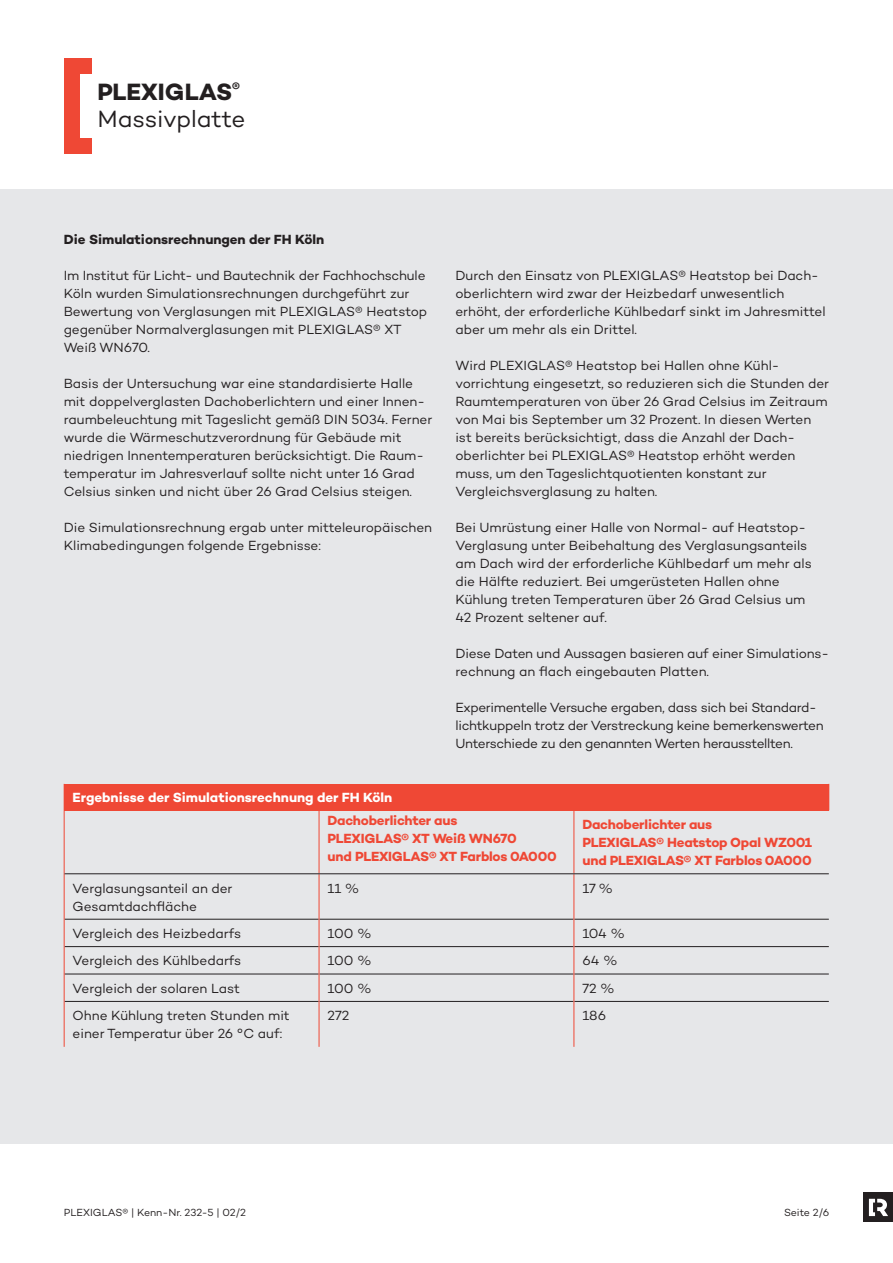
<style>
.page{position:relative;width:893px;height:1263px;background:#fff}
.page>*{position:absolute;margin:0;border:0;box-sizing:border-box;transform-origin:0 0}
.t1{font:24px/27px "Campton";letter-spacing:-.005em;color:#231f20}
.t2{font:13.5px/18px "Campton";letter-spacing:-.005em;color:#231f20}
.t3{font:13.5px/18px "Campton";letter-spacing:-.025em;color:#231f20}
.t4{font:700 13.5px/18px "Campton";letter-spacing:-.015em;color:#ef4835}
.t5{font:700 13.5px "Campton";letter-spacing:-.005em;color:#fff}
.t6{font:700 13.5px "Campton";letter-spacing:-.005em;color:#231f20}
.t7{font:10.5px "Campton";color:#231f20}
.s1{font-weight:700}
</style>
<div class="page">
<div style="left:0;top:190px;width:893px;height:954px;background:#e6e7e9"></div>
<div style="left:64px;top:58px;width:16px;height:96px;background:#ef4835"></div>
<div style="left:80px;top:58px;width:12px;height:16px;background:#ef4835"></div>
<div style="left:79px;top:138px;width:13px;height:16px;background:#ef4835"></div>
<div style="left:64px;top:784px;width:765px;height:26px;background:#ef4835"></div>
<hr style="left:65px;top:919px;width:254px;height:1px;background:#231f20">
<hr style="left:319px;top:919px;width:255px;height:1px;background:#231f20">
<hr style="left:574px;top:919px;width:255px;height:1px;background:#231f20">
<hr style="left:65px;top:946px;width:254px;height:1px;background:#231f20">
<hr style="left:319px;top:946px;width:255px;height:1px;background:#231f20">
<hr style="left:574px;top:946px;width:255px;height:1px;background:#231f20">
<hr style="left:65px;top:974px;width:254px;height:1px;background:#231f20">
<hr style="left:319px;top:974px;width:255px;height:1px;background:#231f20">
<hr style="left:574px;top:974px;width:255px;height:1px;background:#231f20">
<hr style="left:65px;top:1001px;width:254px;height:1px;background:#231f20">
<hr style="left:319px;top:1001px;width:255px;height:1px;background:#231f20">
<hr style="left:574px;top:1001px;width:255px;height:1px;background:#231f20">
<hr style="left:64px;top:810px;width:1px;height:64px;background:#ef4835">
<hr style="left:64px;top:874px;width:1px;height:45px;background:#ef4835">
<svg style="left:64px;top:919px;width:1px;height:82px"></svg>
<hr style="left:64px;top:1001px;width:1px;height:46px;background:#ef4835">
<hr style="left:319px;top:810px;width:1px;height:63px;background:#ef4835">
<hr style="left:574px;top:810px;width:1px;height:63px;background:#ef4835">
<hr style="left:319px;top:874px;width:1px;height:45px;background:#ef4835">
<hr style="left:574px;top:874px;width:1px;height:45px;background:#ef4835">
<svg style="left:319px;top:919px;width:1px;height:82px"></svg>
<svg style="left:574px;top:919px;width:1px;height:82px"></svg>
<hr style="left:319px;top:1001px;width:1px;height:46px;background:#ef4835">
<hr style="left:574px;top:1001px;width:1px;height:46px;background:#ef4835">
<hr style="left:65px;top:873px;width:254px;height:1px;background:#231f20">
<hr style="left:319px;top:873px;width:255px;height:1px;background:#231f20">
<hr style="left:574px;top:873px;width:255px;height:1px;background:#231f20">
<div style="left:863px;top:1192px;width:30px;height:30px;background:#231f20"></div>
<svg style="left:869px;top:1199px;width:19px;height:17px"></svg>
<h1 class="t1" style="left:97px;top:78px;width:150px"><span class="s1">PLEXIGLAS</span><sup>®<br></sup>Massivplatte</h1>
<p class="t6" style="left:64px;top:231px;width:262px">Die Simulationsrechnungen der FH Köln</p>
<p class="t2" style="left:64px;top:266px;width:365px">Im Institut für Licht- und Bautechnik der Fachhochschule Köln wurden Simulationsrechnungen durchgeführt zur Bewertung von Verglasungen mit PLEXIGLAS® Heatstop gegenüber Normalverglasungen mit PLEXIGLAS® XT Weiß WN670.</p>
<p class="t2" style="left:64px;top:374px;width:370px">Basis der Untersuchung war eine standardisierte Halle mit doppelverglasten Dachoberlichtern und einer Innen&shy;raumbeleuchtung mit Tageslicht gemäß DIN 5034. Ferner wurde die Wärmeschutzverordnung für Gebäude mit niedrigen Innentemperaturen berücksichtigt. Die Raum&shy;temperatur im Jahresverlauf sollte nicht unter 16 Grad Celsius sinken und nicht über 26 Grad Celsius steigen.</p>
<p class="t2" style="left:64px;top:518px;width:370px">Die Simulationsrechnung ergab unter mitteleuropäischen<br>Klimabedingungen folgende Ergebnisse:</p>
<p class="t2" style="left:455px;top:266px;width:372px">Durch den Einsatz von PLEXIGLAS® Heatstop bei Dach&shy;oberlichtern wird zwar der Heizbedarf unwesentlich erhöht, der erforderliche Kühlbedarf sinkt im Jahresmittel aber um mehr als ein Drittel.</p>
<p class="t2" style="left:455px;top:356px;width:375px">Wird PLEXIGLAS® Heatstop bei Hallen ohne Kühl&shy;vorrichtung eingesetzt, so reduzieren sich die Stunden der Raumtemperaturen von über 26 Grad Celsius im Zeitraum von Mai bis September um 32 Prozent. In diesen Werten ist bereits berücksichtigt, dass die Anzahl der Dach&shy;oberlichter bei PLEXIGLAS® Heatstop erhöht werden muss, um den Tageslichtquotienten konstant zur Vergleichsverglasung zu halten.</p>
<p class="t2" style="left:455px;top:518px;width:358px">Bei Umrüstung einer Halle von Normal- auf Heatstop-Verglasung unter Beibehaltung des Verglasungsanteils am Dach wird der erforderliche Kühlbedarf um mehr als die Hälfte reduziert. Bei umgerüsteten Hallen ohne Kühlung treten Temperaturen über 26 Grad Celsius um 42 Prozent seltener auf.</p>
<p class="t2" style="left:455px;top:644px;width:375px">Diese Daten und Aussagen basieren auf einer Simulations&shy;rechnung an flach eingebauten Platten.</p>
<p class="t3" style="left:455px;top:698px;width:370px">Experimentelle Versuche ergaben, dass sich bei Standard&shy;lichtkuppeln trotz der Verstreckung keine bemerkenswerten<br>Unterschiede zu den genannten Werten herausstellten.</p>
<p class="t5" style="left:73px;top:789px;width:321px">Ergebnisse der Simulationsrechnung der FH Köln</p>
<p class="t4" style="left:328px;top:811px;width:231px">Dachoberlichter aus<br>PLEXIGLAS® XT Weiß WN670<br>und PLEXIGLAS® XT Farblos 0A000</p>
<p class="t4" style="left:582px;top:815px;width:231px">Dachoberlichter aus<br>PLEXIGLAS® Heatstop Opal WZ001 und PLEXIGLAS® XT Farblos 0A000</p>
<p class="t2" style="left:73px;top:879px;width:161px">Verglasungsanteil an der<br>Gesamtdachfläche</p>
<p class="t2" style="left:328px;top:879px;width:34px">11 %</p>
<p class="t2" style="left:582px;top:879px;width:32px">17 %</p>
<p class="t2" style="left:73px;top:924px;width:170px">Vergleich des Heizbedarfs</p>
<p class="t2" style="left:328px;top:924px;width:46px">100 %</p>
<p class="t2" style="left:582px;top:924px;width:44px">104 %</p>
<p class="t2" style="left:73px;top:951px;width:170px">Vergleich des Kühlbedarfs</p>
<p class="t2" style="left:328px;top:951px;width:46px">100 %</p>
<p class="t2" style="left:582px;top:951px;width:37px">64 %</p>
<p class="t2" style="left:73px;top:979px;width:169px">Vergleich der solaren Last</p>
<p class="t2" style="left:328px;top:979px;width:46px">100 %</p>
<p class="t2" style="left:582px;top:979px;width:34px">72 %</p>
<p class="t2" style="left:73px;top:1006px;width:219px">Ohne Kühlung treten Stunden mit einer Temperatur über 26 °C auf:</p>
<p class="t2" style="left:328px;top:1006px;width:23px">272</p>
<p class="t2" style="left:582px;top:1006px;width:25px">186</p>
<p class="t7" style="left:64px;top:1206px;width:184px">PLEXIGLAS® | Kenn-Nr. 232-5 | 02/2</p>
<p class="t7" style="left:784px;top:1206px;width:47px">Seite 2/6</p>
</div>
